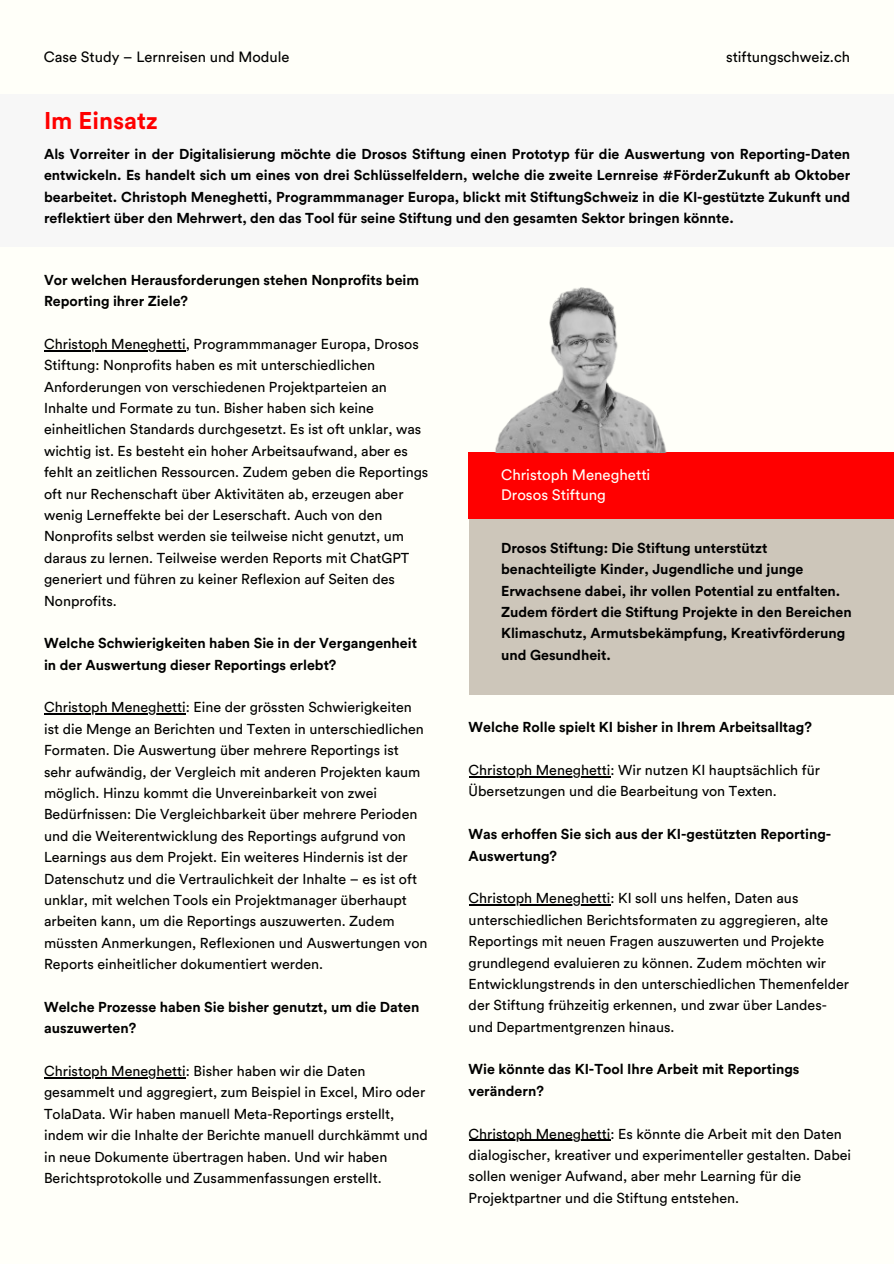
<style>
.page{position:relative;width:894px;height:1264px;background:#fff}
.page>*{position:absolute;margin:0;border:0;box-sizing:border-box;transform-origin:0 0}
.t1{font:700 24px "Circular Std";color:#f00}
.t2{font:15px "Circular Std";color:#fffff9}
.t3{font:14.7px "Circular Std";color:#000}
.t4{font:14.25px/21.3px "Circular Std";color:#000}
.t5{font:700 14.25px/21.3px "Circular Std";color:#000}
</style>
<div class="page">
<div style="left:0;top:0;width:893px;height:1263px;background:#fffff9"></div>
<div style="left:0;top:94px;width:893px;height:153px;background:#f7f7f7"></div>
<div style="left:468px;top:452px;width:425px;height:67px;background:#f00"></div>
<div style="left:468px;top:519px;width:425px;height:175px;background:#cdc6ba"></div>
<img style="left:495px;top:287px;width:172px;height:165px">
<hr style="left:44px;top:350px;width:142px;height:1px;background:#000">
<hr style="left:44px;top:713px;width:142px;height:1px;background:#000">
<hr style="left:44px;top:1077px;width:142px;height:1px;background:#000">
<hr style="left:468px;top:776px;width:142px;height:1px;background:#000">
<hr style="left:468px;top:904px;width:142px;height:1px;background:#000">
<hr style="left:468px;top:1139px;width:142px;height:1px;background:#000">
<p class="t3" style="left:44px;top:50px;width:247px">Case Study – Lernreisen und Module</p>
<p class="t3" style="left:725px;top:50px;width:125px">stiftungschweiz.ch</p>
<h1 class="t1" style="left:44px;top:109px;width:115px">Im Einsatz</h1>
<p class="t5" style="left:44px;top:144px;width:807px;text-align:justify">Als Vorreiter in der Digitalisierung möchte die Drosos Stiftung einen Prototyp für die Auswertung von Reporting-Daten entwickeln. Es handelt sich um eines von drei Schlüsselfeldern, welche die zweite Lernreise #FörderZukunft ab Oktober bearbeitet. Christoph Meneghetti, Programmmanager Europa, blickt mit StiftungSchweiz in die KI-gestützte Zukunft und reflektiert über den Mehrwert, den das Tool für seine Stiftung und den gesamten Sektor bringen könnte.</p>
<p class="t5" style="left:44px;top:270px;width:376px">Vor welchen Herausforderungen stehen Nonprofits beim<br>Reporting ihrer Ziele?</p>
<p class="t4" style="left:44px;top:334px;width:386px">Christoph Meneghetti, Programmmanager Europa, Drosos Stiftung: Nonprofits haben es mit unterschiedlichen Anforderungen von verschiedenen Projektparteien an Inhalte und Formate zu tun. Bisher haben sich keine einheitlichen Standards durchgesetzt. Es ist oft unklar, was wichtig ist. Es besteht ein hoher Arbeitsaufwand, aber es fehlt an zeitlichen Ressourcen. Zudem geben die Reportings oft nur Rechenschaft über Aktivitäten ab, erzeugen aber wenig Lerneffekte bei der Leserschaft. Auch von den Nonprofits selbst werden sie teilweise nicht genutzt, um daraus zu lernen. Teilweise werden Reports mit ChatGPT generiert und führen zu keiner Reflexion auf Seiten des Nonprofits.</p>
<p class="t5" style="left:44px;top:633px;width:374px">Welche Schwierigkeiten haben Sie in der Vergangenheit in der Auswertung dieser Reportings erlebt?</p>
<p class="t4" style="left:44px;top:697px;width:385px">Christoph Meneghetti: Eine der grössten Schwierigkeiten ist die Menge an Berichten und Texten in unterschiedlichen Formaten. Die Auswertung über mehrere Reportings ist sehr aufwändig, der Vergleich mit anderen Projekten kaum möglich. Hinzu kommt die Unvereinbarkeit von zwei Bedürfnissen: Die Vergleichbarkeit über mehrere Perioden und die Weiterentwicklung des Reportings aufgrund von Learnings aus dem Projekt. Ein weiteres Hindernis ist der Datenschutz und die Vertraulichkeit der Inhalte – es ist oft unklar, mit welchen Tools ein Projektmanager überhaupt arbeiten kann, um die Reportings auszuwerten. Zudem müssten Anmerkungen, Reflexionen und Auswertungen von Reports einheitlicher dokumentiert werden.</p>
<p class="t5" style="left:44px;top:996px;width:376px">Welche Prozesse haben Sie bisher genutzt, um die Daten auszuwerten?</p>
<p class="t4" style="left:44px;top:1060px;width:385px">Christoph Meneghetti: Bisher haben wir die Daten gesammelt und aggregiert, zum Beispiel in Excel, Miro oder TolaData. Wir haben manuell Meta-Reportings erstellt, indem wir die Inhalte der Berichte manuell durchkämmt und in neue Dokumente übertragen haben. Und wir haben Berichtsprotokolle und Zusammenfassungen erstellt.</p>
<p class="t2" style="left:501px;top:468px;width:151px">Christoph Meneghetti</p>
<p class="t2" style="left:501px;top:488px;width:106px">Drosos Stiftung</p>
<p class="t5" style="left:501px;top:537px;width:352px">Drosos Stiftung: Die Stiftung unterstützt benachteiligte Kinder, Jugendliche und junge Erwachsene dabei, ihr vollen Potential zu entfalten.<br>Zudem fördert die Stiftung Projekte in den Bereichen Klimaschutz, Armutsbekämpfung, Kreativförderung und Gesundheit.</p>
<p class="t5" style="left:468px;top:717px;width:345px">Welche Rolle spielt KI bisher in Ihrem Arbeitsalltag?</p>
<p class="t4" style="left:468px;top:760px;width:353px">Christoph Meneghetti: Wir nutzen KI hauptsächlich für<br>Übersetzungen und die Bearbeitung von Texten.</p>
<p class="t5" style="left:468px;top:824px;width:364px">Was erhoffen Sie sich aus der KI-gestützten Reporting-<br>Auswertung?</p>
<p class="t4" style="left:468px;top:888px;width:382px">Christoph Meneghetti: KI soll uns helfen, Daten aus unterschiedlichen Berichtsformaten zu aggregieren, alte Reportings mit neuen Fragen auszuwerten und Projekte grundlegend evaluieren zu können. Zudem möchten wir Entwicklungstrends in den unterschiedlichen Themenfelder der Stiftung frühzeitig erkennen, und zwar über Landes&shy;und Departmentgrenzen hinaus.</p>
<p class="t5" style="left:468px;top:1059px;width:332px">Wie könnte das KI-Tool Ihre Arbeit mit Reportings verändern?</p>
<p class="t4" style="left:468px;top:1123px;width:384px">Christoph Meneghetti: Es könnte die Arbeit mit den Daten dialogischer, kreativer und experimenteller gestalten. Dabei sollen weniger Aufwand, aber mehr Learning für die Projektpartner und die Stiftung entstehen.</p>
</div>
